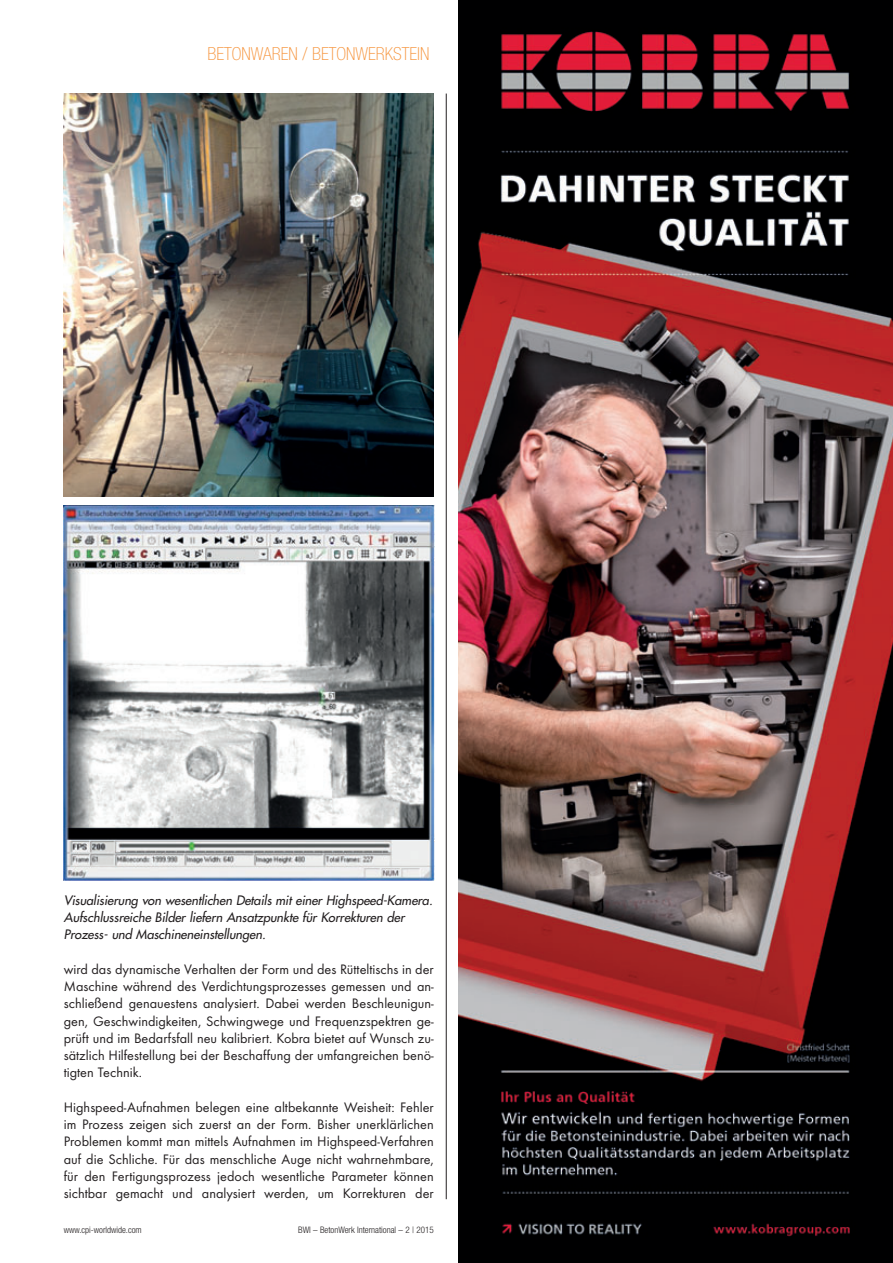
<style>
.page{position:relative;width:893px;height:1263px;background:#fff}
.page>*{position:absolute;margin:0;border:0;box-sizing:border-box;transform-origin:0 0}
.t1{font:100 condensed 18px "Helvetica Neue";color:#f69238}
.t2{font:14.25px/17.2px "Futura T";color:#231f20;text-align:justify}
.t3{font:italic 12.75px/17.2px "Futura";color:#231f20}
.t4{font:300 condensed 9px "Helvetica Neue";color:#231f20}
</style>
<div class="page">
<img style="left:459px;top:0;width:434px;height:1263px">
<img style="left:64px;top:94px;width:370px;height:402px">
<img style="left:64px;top:505px;width:371px;height:376px">
<hr style="left:446px;top:94px;width:1px;height:1105px;background:#231f20">
<p class="t1" style="left:208px;top:43px;width:223px">BETONWAREN / BETONWERKSTEIN</p>
<p class="t3" style="left:64px;top:891px;width:373px">Visualisierung von wesentlichen Details mit einer Highspeed-Kamera.<br>Aufschlussreiche Bilder liefern Ansatzpunkte für Korrekturen der<br>Prozess- und Maschineneinstellungen.</p>
<p class="t2" style="left:64px;top:960px;width:371px">wird das dynamische Verhalten der Form und des Rütteltischs in der Maschine während des Verdichtungsprozesses gemessen und an - schließend genauestens analysiert. Dabei werden Beschleuni gun - gen, Geschwindigkeiten, Schwingwege und Frequenzspektren ge - prüft und im Bedarfsfall neu kalibriert. Kobra bietet auf Wunsch zu - sätzlich Hilfestellung bei der Beschaffung der umfangreichen benö&shy;tigten Technik.</p>
<p class="t2" style="left:64px;top:1098px;width:372px">Highspeed-Aufnahmen belegen eine altbekannte Weisheit: Fehler im Prozess zeigen sich zuerst an der Form. Bisher unerklärlichen Problemen kommt man mittels Aufnahmen im Highspeed-Verfahren auf die Schliche. Für das menschliche Auge nicht wahrnehmbare, für den Fertigungsprozess jedoch wesentliche Parameter können sichtbar gemacht und analysiert werden, um Korrekturen der</p>
<p class="t4" style="left:64px;top:1224px;width:79px">www.cpi-worldwide.com</p>
<p class="t4" style="left:298px;top:1224px;width:137px">BWI – BetonWerk International – 2 | 2015</p>
</div>
